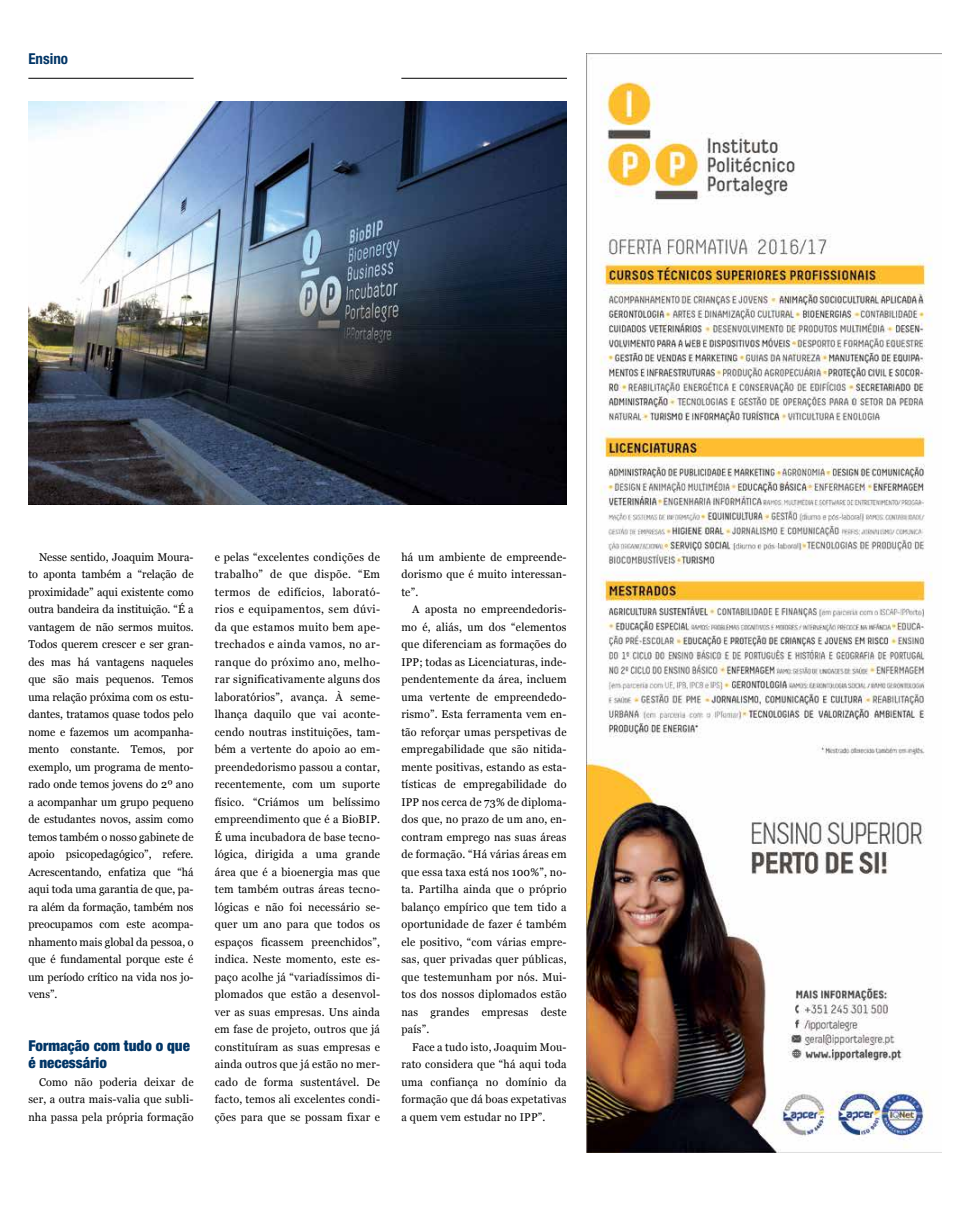
<style>
.page{position:relative;width:968px;height:1205px;background:#fff}
.page>*{position:absolute;margin:0;border:0;box-sizing:border-box;transform-origin:0 0}
.t1{font:900 condensed 15px/17.5px "Helvetica Neue LT Std";color:#003566}
.t2{font:700 condensed 15px "Helvetica Neue LT Std";color:#003566}
.t3{font:11.25px/17.5px "Georgia";letter-spacing:.02em;color:#000;text-align:justify;scale:.96 1}
</style>
<div class="page">
<hr style="left:28px;top:78px;width:165px;height:1px;background:#000">
<hr style="left:401px;top:78px;width:538px;height:1px;background:#000">
<div style="left:566px;top:32px;width:389px;height:1155px;background:#fff"></div>
<img style="left:586px;top:53px;width:355px;height:1099px">
<img style="left:28px;top:101px;width:538px;height:404px">
<h1 class="t2" style="left:28px;top:49px;width:41px">Ensino</h1>
<p class="t3" style="left:28px;top:548px;width:174px;text-indent:11px">Nesse sentido, Joaquim Moura&shy;to aponta também a “relação de proximidade” aqui existente como outra bandeira da instituição. “É a vantagem de não sermos muitos.<br>Todos querem crescer e ser gran&shy;des mas há vantagens naqueles que são mais pequenos. Temos uma relação próxima com os estu&shy;dantes, tratamos quase todos pelo nome e fazemos um acompanha&shy;mento constante. Temos, por exemplo, um programa de mento&shy;rado onde temos jovens do 2º ano a acompanhar um grupo pequeno de estudantes novos, assim como temos também o nosso gabinete de apoio psicopedagógico”, refere.<br>Acrescentando, enfatiza que “há aqui toda uma garantia de que, pa&shy;ra além da formação, também nos preocupamos com este acompa&shy;nhamento mais global da pessoa, o que é fundamental porque este é um período crítico na vida nos jo&shy;vens”.</p>
<h1 class="t1" style="left:28px;top:1036px;width:163px">Formação com tudo o que é necessário</h1>
<p class="t3" style="left:28px;top:1073px;width:173px;text-indent:11px">Como não poderia deixar de ser, a outra mais-valia que subli&shy;nha passa pela própria formação</p>
<p class="t3" style="left:215px;top:548px;width:174px">e pelas “excelentes condições de trabalho” de que dispõe. “Em termos de edifícios, laborató&shy;rios e equipamentos, sem dúvi&shy;da que estamos muito bem ape&shy;trechados e ainda vamos, no ar&shy;ranque do próximo ano, melho&shy;rar significativamente alguns dos laboratórios”, avança. À seme&shy;lhança daquilo que vai aconte&shy;cendo noutras instituições, tam&shy;bém a vertente do apoio ao em&shy;preendedorismo passou a contar, recentemente, com um suporte físico. “Criámos um belíssimo empreendimento que é a BioBIP.<br>É uma incubadora de base tecno&shy;lógica, dirigida a uma grande área que é a bioenergia mas que tem também outras áreas tecno&shy;lógicas e não foi necessário se&shy;quer um ano para que todos os espaços ficassem preenchidos”, indica. Neste momento, este es&shy;paço acolhe já “variadíssimos di&shy;plomados que estão a desenvol&shy;ver as suas empresas. Uns ainda em fase de projeto, outros que já constituíram as suas empresas e ainda outros que já estão no mer&shy;cado de forma sustentável. De facto, temos ali excelentes condi&shy;ções para que se possam fixar e</p>
<p class="t3" style="left:401px;top:548px;width:174px">há um ambiente de empreende&shy;dorismo que é muito interessan&shy;te”.</p>
<p class="t3" style="left:401px;top:600px;width:173px;text-indent:11px">A aposta no empreendedoris&shy;mo é, aliás, um dos “elementos que diferenciam as formações do IPP; todas as Licenciaturas, inde&shy;pendentemente da área, incluem uma vertente de empreendedo&shy;rismo”. Esta ferramenta vem en&shy;tão reforçar umas perspetivas de empregabilidade que são nitida&shy;mente positivas, estando as esta&shy;tísticas de empregabilidade do IPP nos cerca de 73% de diploma&shy;dos que, no prazo de um ano, en&shy;contram emprego nas suas áreas de formação. “Há várias áreas em que essa taxa está nos 100%”, no&shy;ta. Partilha ainda que o próprio balanço empírico que tem tido a oportunidade de fazer é também ele positivo, “com várias empre&shy;sas, quer privadas quer públicas, que testemunham por nós. Mui&shy;tos dos nossos diplomados estão nas grandes empresas deste país”.</p>
<p class="t3" style="left:401px;top:1038px;width:174px;text-indent:11px">Face a tudo isto, Joaquim Mou&shy;rato considera que “há aqui toda uma confiança no domínio da formação que dá boas expetativas a quem vem estudar no IPP”.</p>
</div>
